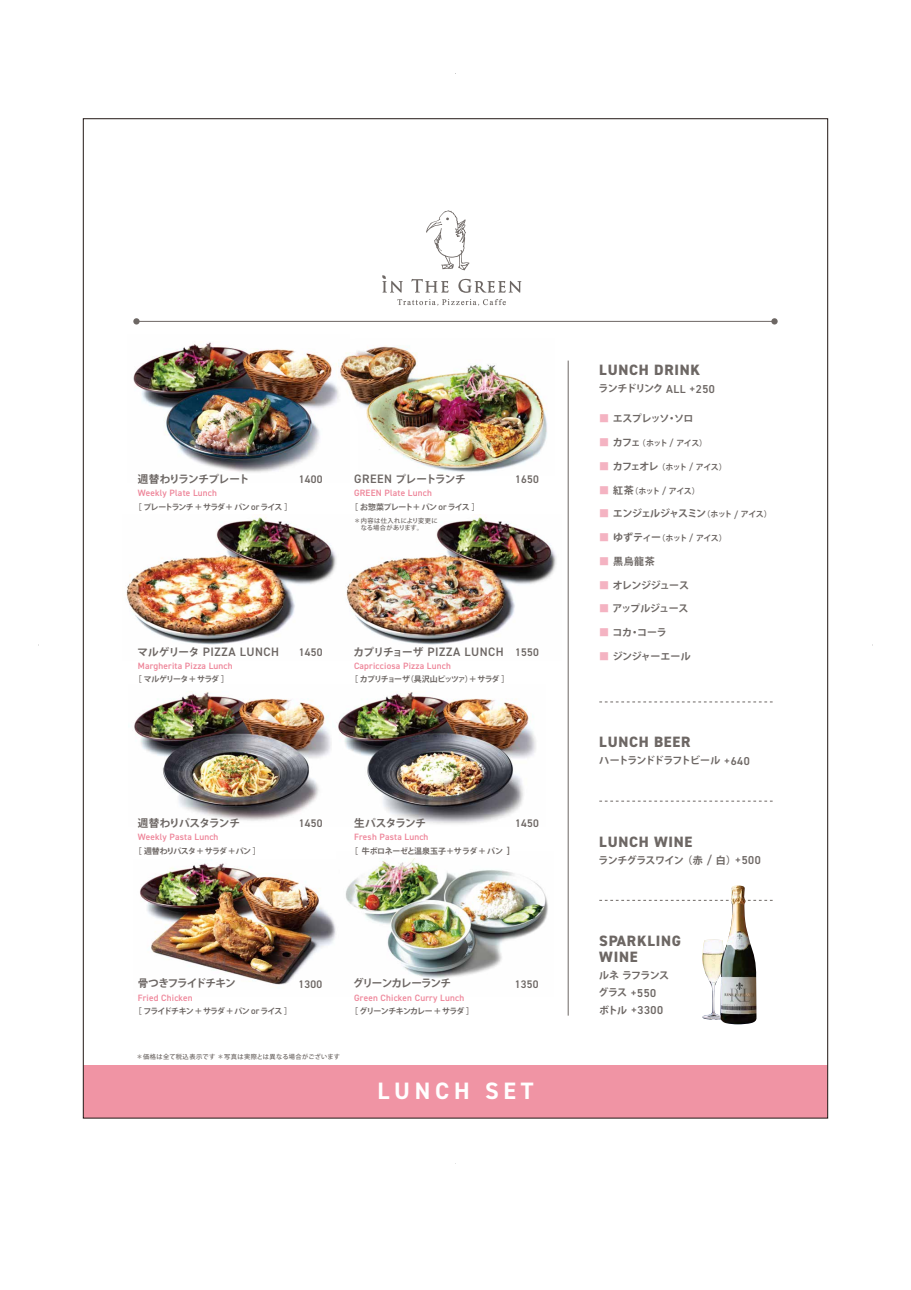
<style>
.page{position:relative;width:911px;height:1290px;background:#fff}
.page>*{position:absolute;margin:0;border:0;box-sizing:border-box;transform-origin:0 0}
.t1{font:700 23.75px "DIN2014";letter-spacing:.2em;color:#fff}
.t2{font:800 15px/16.2px "DIN2014";letter-spacing:.05em;color:#6d6764}
.t3{font:600 12.25px "DIN2014";letter-spacing:.045em;color:#6d6764}
.t4{font:600 11.5px/17.5px "DIN2014";letter-spacing:.045em;color:#6d6764}
.t5{font:600 11px "DIN2014";letter-spacing:.02em;color:#6d6764}
.t6{font:700 10.62px "Koz Go Pr 6 N";letter-spacing:-.07em;color:#6d6764}
.t7{font:700 10.62px "Koz Go Pr 6 N";letter-spacing:-.05em;color:#6d6764}
.t8{font:700 10.62px "Koz Go Pr 6 N";letter-spacing:-.09em;color:#6d6764}
.t9{font:700 10.62px "Koz Go Pr 6 N";letter-spacing:-.04em;color:#6d6764}
.t10{font:700 10px "Koz Go Pr 6 N";letter-spacing:-.06em;color:#6d6764}
.t11{font:700 10px "Koz Go Pr 6 N";letter-spacing:-.09em;color:#6d6764}
.t12{font:700 10px "Koz Go Pr 6 N";letter-spacing:-.04em;color:#6d6764}
.t13{font:700 10px "Koz Go Pr 6 N";letter-spacing:-.095em;color:#6d6764}
.t14{font:600 9.12px "DIN2014";letter-spacing:.02em;color:#ee869a}
.t15{font:700 8px "Koz Go Pr 6 N";letter-spacing:-.09em;color:#6d6764}
.t16{font:700 8px "Koz Go Pr 6 N";letter-spacing:-.11em;color:#6d6764}
.t17{font:700 8px "Koz Go Pr 6 N";letter-spacing:-.125em;color:#6d6764}
.t18{font:700 8px "Koz Go Pr 6 N";letter-spacing:-.03em;color:#6d6764}
.t19{font:700 8px "Koz Go Pr 6 N";letter-spacing:-.07em;color:#6d6764}
.t20{font:500 6.25px/7.5px "Koz Go Pr 6 N";letter-spacing:.05em;color:#6d6764}
.s1{font-family:"DIN2014";font-weight:600;font-size:9.12px}
.s2{font-family:"DIN2014";font-weight:600;font-size:12.25px}
.s3{font-family:"Koz Go Pr 6 N";font-weight:700;font-size:10.62px}
.s4{font-size:11px}
.s5{color:#f4b3c2}
.s6{font-size:10px;color:#f4b3c2}
.s7{font-size:10px}
.s8{font-family:"DIN2014";font-weight:600;font-size:9.25px}
.s9{font-size:8px}
.s10{font-family:"DIN2014";font-weight:600;font-size:11.5px}
.s11{font-family:"Koz Go Pr 6 N";font-weight:700;font-size:10px}
</style>
<div class="page">
<img style="left:38px;top:118px;width:791px;height:1001px">
<p class="t7" style="left:138px;top:473px;width:113px">週替わりランチプレート</p>
<p class="t5" style="left:299px;top:472px;width:25px">1400</p>
<p class="t14" style="left:138px;top:487px;width:81px">Weekly Plate Lunch</p>
<p class="t16" style="left:134px;top:502px;width:160px">［プレートランチ＋サラダ＋パン <span class="s1">or</span> ライス］</p>
<p class="t6" style="left:354px;top:473px;width:113px"><span class="s2">GREEN</span> プレートランチ</p>
<p class="t5" style="left:515px;top:472px;width:25px">1650</p>
<p class="t14" style="left:354px;top:487px;width:79px">GREEN Plate Lunch</p>
<p class="t19" style="left:350px;top:502px;width:131px">［お惣菜プレート＋パン <span class="s1">or</span>ライス］</p>
<p class="t20" style="left:354px;top:517px;width:85px">＊内容は仕入れにより変更に　なる場合があります。</p>
<h3 class="t3" style="left:137px;top:644px;width:143px"><span class="s3">マルゲリータ</span> PIZZA LUNCH</h3>
<p class="t5" style="left:299px;top:645px;width:25px">1450</p>
<p class="t14" style="left:138px;top:660px;width:96px">Margherita Pizza Lunch</p>
<p class="t15" style="left:134px;top:675px;width:97px">［マルゲリータ＋サラダ］</p>
<h3 class="t3" style="left:353px;top:644px;width:187px"><span class="s3">カプリチョーザ</span> PIZZA LUNCH <span class="s4">1550</span></h3>
<p class="t14" style="left:354px;top:660px;width:98px">Capricciosa Pizza Lunch</p>
<p class="t17" style="left:350px;top:675px;width:161px">［カプリチョーザ（具沢山ピッツァ）＋サラダ］</p>
<h2 class="t2" style="left:599px;top:362px;width:102px">LUNCH DRINK</h2>
<p class="t10" style="left:599px;top:413px;width:96px"><span class="s5">■</span> エスプレッソ・ソロ</p>
<p class="t15" style="left:599px;top:438px;width:109px"><span class="s6">■</span> <span class="s7">カフェ</span>（ホット <span class="s8">/</span> アイス）</p>
<p class="t15" style="left:599px;top:462px;width:129px"><span class="s6">■</span> <span class="s7">カフェオレ</span>（ホット <span class="s8">/</span> アイス）</p>
<p class="t15" style="left:599px;top:486px;width:102px"><span class="s6">■</span> <span class="s7">紅茶</span>（ホット <span class="s8">/</span> アイス）</p>
<p class="t11" style="left:599px;top:508px;width:174px"><span class="s5">■</span> エンジェルジャスミン<span class="s9">（ホット</span> <span class="s8">/</span> <span class="s9">アイス）</span></p>
<p class="t15" style="left:599px;top:533px;width:129px"><span class="s6">■</span> <span class="s7">ゆずティー</span>（ホット <span class="s8">/</span> アイス）</p>
<p class="t10" style="left:599px;top:555px;width:57px"><span class="s5">■</span> 黒烏龍茶</p>
<p class="t12" style="left:599px;top:579px;width:91px"><span class="s5">■</span> オレンジジュース</p>
<p class="t10" style="left:599px;top:603px;width:91px"><span class="s5">■</span> アップルジュース</p>
<p class="t10" style="left:599px;top:627px;width:69px"><span class="s5">■</span> コカ・コーラ</p>
<p class="t12" style="left:599px;top:650px;width:93px"><span class="s5">■</span> ジンジャーエール</p>
<p class="t13" style="left:598px;top:383px;width:118px">ランチドリンク <span class="s10">ALL +250</span></p>
<h2 class="t2" style="left:599px;top:734px;width:93px">LUNCH BEER</h2>
<p class="t11" style="left:599px;top:755px;width:152px">ハートランドドラフトビール <span class="s10">+640</span></p>
<p class="t6" style="left:138px;top:817px;width:104px">週替わりパスタランチ</p>
<p class="t5" style="left:299px;top:816px;width:25px">1450</p>
<p class="t14" style="left:138px;top:831px;width:82px">Weekly Pasta Lunch</p>
<p class="t15" style="left:134px;top:846px;width:128px">［週替わりパスタ＋サラダ＋パン］</p>
<p class="t9" style="left:354px;top:817px;width:74px">生パスタランチ</p>
<p class="t5" style="left:515px;top:816px;width:25px">1450</p>
<p class="t14" style="left:354px;top:831px;width:76px">Fresh Pasta Lunch</p>
<p class="t18" style="left:350px;top:846px;width:161px">［牛ボロネーゼと温泉玉子＋サラダ＋パン <span class="s1">]</span></p>
<h2 class="t2" style="left:599px;top:833px;width:95px">LUNCH WINE</h2>
<p class="t10" style="left:598px;top:854px;width:164px">ランチグラスワイン（赤 <span class="s10">/</span> 白）<span class="s10">+500</span></p>
<h2 class="t2" style="left:599px;top:932px;width:83px">SPARKLING<br>WINE</h2>
<p class="t8" style="left:138px;top:977px;width:99px">骨つきフライドチキン</p>
<p class="t5" style="left:298px;top:976px;width:25px">1300</p>
<p class="t14" style="left:138px;top:991px;width:57px">Fried Chicken</p>
<p class="t16" style="left:134px;top:1007px;width:160px">［フライドチキン＋サラダ＋パン <span class="s1">or</span> ライス］</p>
<p class="t6" style="left:353px;top:977px;width:99px">グリーンカレーランチ</p>
<p class="t5" style="left:515px;top:976px;width:25px">1350</p>
<p class="t14" style="left:354px;top:991px;width:112px">Green Chicken Curry Lunch</p>
<p class="t15" style="left:350px;top:1007px;width:125px">［グリーンチキンカレー＋サラダ］</p>
<p class="t10" style="left:599px;top:969px;width:72px">ルネラフランス</p>
<p class="t4" style="left:598px;top:984px;width:66px"><span class="s11">グラス</span> +550<span class="s11">ボトル</span> +3300</p>
<p class="t20" style="left:136px;top:1053px;width:205px">＊価格は全て税込表示です ＊写真は実際とは異なる場合がございます</p>
<h1 class="t1" style="left:377px;top:1075px;width:157px">LUNCH SET</h1>
</div>
